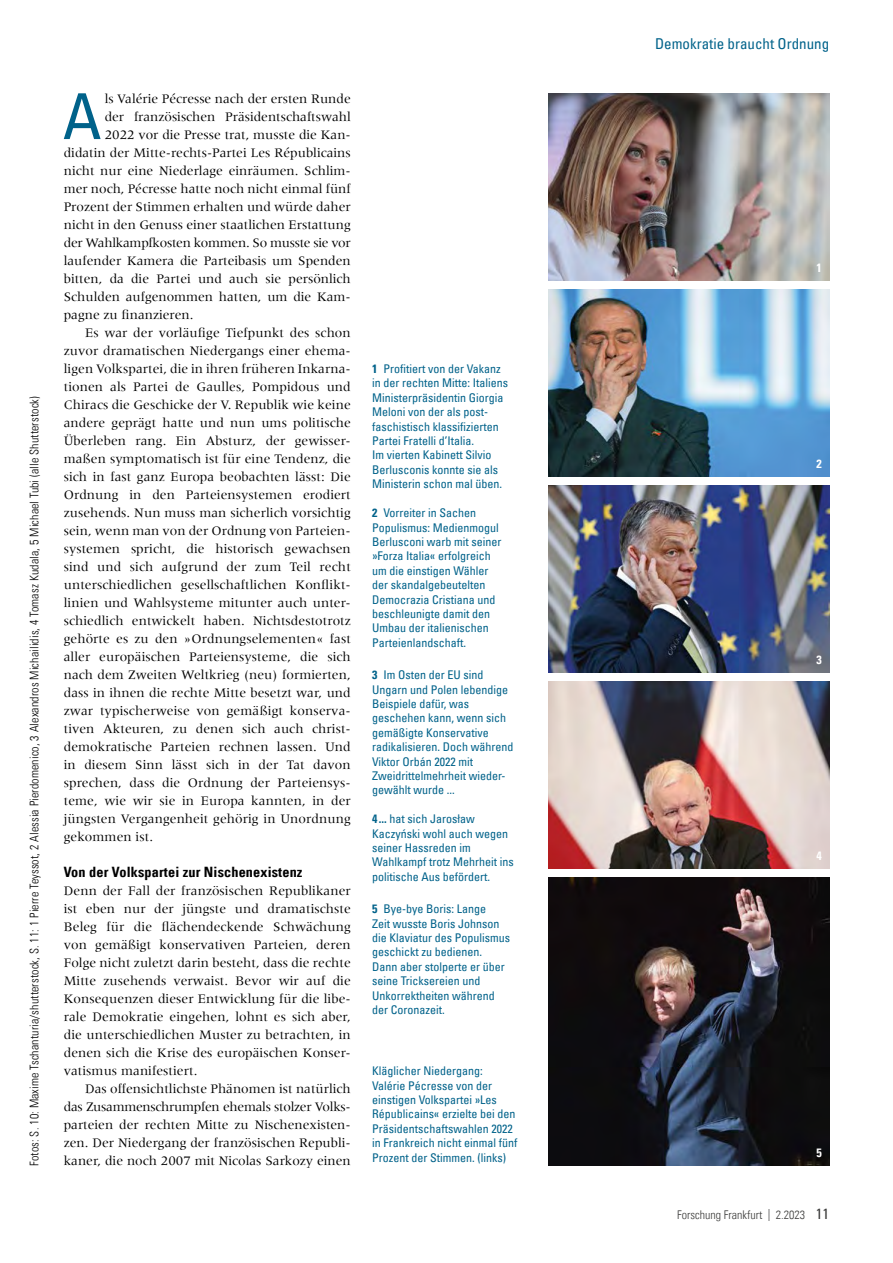
<style>
.page{position:relative;width:893px;height:1263px;background:#fff}
.page>*{position:absolute;margin:0;border:0;box-sizing:border-box;transform-origin:0 0}
.t1{font:condensed 63.3px "Univers Com 57";color:#00628a}
.t2{font:condensed 15px "Univers Com 57";color:#00628a}
.t3{font:14.25px "Univers Com 67 Bold Cond";letter-spacing:.01em;color:#000}
.t4{font:13.5px/18px "Meridien";letter-spacing:.005em;color:#000;text-align:justify}
.t5{font:13.5px "Meridien";letter-spacing:-.02em;color:#000}
.t6{font:condensed 12px/14.4px "Univers Com 57";color:#00628a}
.t7{font:12px "Univers Com 47 Light Cond";letter-spacing:.01em;color:#000}
.t8{font:12px "Univers Com 47 Light Cond";color:#3c3c3b}
.t9{font:12px "Univers Com 67 Bold Cond";color:#fff}
.s1{font-family:"Univers Com 67 Bold Cond";font-stretch:normal}
.s2{font-family:"Univers Com 57";font-stretch:condensed;font-size:15px}
</style>
<div class="page">
<img style="left:549px;top:877px;width:280px;height:288px">
<img style="left:549px;top:289px;width:280px;height:188px">
<img style="left:549px;top:94px;width:280px;height:187px">
<img style="left:549px;top:681px;width:280px;height:187px">
<img style="left:549px;top:485px;width:280px;height:187px">
<p class="t7" style="left:27px;top:1166px;width:771px;rotate:-90deg">Fotos: S. 10: Maxime Tschanturia/shutterstock, S. 11: 1 Pierre Teyssot, 2 Alessia Pierdomenico, 3 Alexandros Michailidis, 4 Tomasz Kudala, 5 Michael Tubi (alle Shutterstock)</p>
<h1 class="t1" style="left:63px;top:76px;width:40px">A</h1>
<p class="t4" style="left:105px;top:90px;width:248px">ls Valérie Pécresse nach der ersten Runde</p>
<p class="t4" style="left:105px;top:108px;width:248px">der französischen Präsidentschaftswahl</p>
<p class="t4" style="left:105px;top:126px;width:248px">2022 vor die Presse trat, musste die Kan-</p>
<p class="t4" style="left:64px;top:144px;width:288px">didatin der Mitte- rechts- Partei Les Républicains</p>
<p class="t4" style="left:64px;top:162px;width:289px">nicht nur eine Niederlage einräumen. Schlim-</p>
<p class="t4" style="left:64px;top:180px;width:288px">mer noch, Pécresse hatte noch nicht einmal fünf</p>
<p class="t4" style="left:64px;top:198px;width:289px">Prozent der Stimmen erhalten und würde daher</p>
<p class="t4" style="left:64px;top:216px;width:289px">nicht in den Genuss einer staatlichen Erstattung</p>
<p class="t5" style="left:64px;top:235px;width:288px">der Wahlkampfkosten kommen. So musste sie vor</p>
<p class="t4" style="left:64px;top:252px;width:289px">laufender Kamera die Parteibasis um Spenden</p>
<p class="t4" style="left:64px;top:270px;width:289px">bitten, da die Partei und auch sie persönlich</p>
<p class="t4" style="left:64px;top:288px;width:289px">Schulden aufgenommen hatten, um die Kam-</p>
<p class="t4" style="left:64px;top:306px;width:131px">pagne zu finanzieren.</p>
<p class="t4" style="left:85px;top:324px;width:267px">Es war der vorläufige Tiefpunkt des schon</p>
<p class="t4" style="left:64px;top:342px;width:289px">zuvor dramatischen Niedergangs einer ehema-</p>
<p class="t4" style="left:64px;top:360px;width:289px">ligen Volkspartei, die in ihren früheren Inkarna-</p>
<p class="t4" style="left:64px;top:378px;width:289px">tionen als Partei de Gaulles, Pompidous und</p>
<p class="t4" style="left:64px;top:396px;width:289px">Chiracs die Geschicke der V. Republik wie keine</p>
<p class="t4" style="left:64px;top:414px;width:289px">andere geprägt hatte und nun ums politische</p>
<p class="t4" style="left:64px;top:432px;width:289px">Überleben rang. Ein Absturz, der gewisser-</p>
<p class="t4" style="left:64px;top:450px;width:289px">maßen symptomatisch ist für eine Tendenz, die</p>
<p class="t4" style="left:64px;top:468px;width:289px">sich in fast ganz Europa beobachten lässt: Die</p>
<p class="t4" style="left:64px;top:486px;width:288px">Ordnung in den Parteiensystemen erodiert</p>
<p class="t4" style="left:64px;top:504px;width:289px">zusehends. Nun muss man sicherlich vorsichtig</p>
<p class="t4" style="left:64px;top:522px;width:288px">sein, wenn man von der Ordnung von Parteien-</p>
<p class="t4" style="left:64px;top:540px;width:289px">systemen spricht, die historisch gewachsen</p>
<p class="t4" style="left:64px;top:558px;width:289px">sind und sich aufgrund der zum Teil recht</p>
<p class="t4" style="left:64px;top:576px;width:289px">unterschiedlichen gesellschaftlichen Konflikt-</p>
<p class="t4" style="left:64px;top:594px;width:289px">linien und Wahlsysteme mitunter auch unter-</p>
<p class="t4" style="left:64px;top:612px;width:289px">schiedlich entwickelt haben. Nichtsdestotrotz</p>
<p class="t4" style="left:64px;top:630px;width:289px">gehörte es zu den »Ordnungselementen« fast</p>
<p class="t4" style="left:64px;top:648px;width:289px">aller europäischen Parteiensysteme, die sich</p>
<p class="t4" style="left:64px;top:666px;width:288px">nach dem Zweiten Weltkrieg (neu) formierten,</p>
<p class="t4" style="left:64px;top:684px;width:289px">dass in ihnen die rechte Mitte besetzt war, und</p>
<p class="t4" style="left:64px;top:701px;width:289px">zwar typischerweise von gemäßigt konserva-</p>
<p class="t4" style="left:64px;top:719px;width:289px">tiven Akteuren, zu denen sich auch christ-</p>
<p class="t4" style="left:64px;top:737px;width:289px">demokratische Parteien rechnen lassen. Und</p>
<p class="t4" style="left:64px;top:755px;width:288px">in diesem Sinn lässt sich in der Tat davon</p>
<p class="t4" style="left:64px;top:773px;width:288px">sprechen, dass die Ordnung der Parteiensys-</p>
<p class="t4" style="left:64px;top:791px;width:289px">teme, wie wir sie in Europa kannten, in der</p>
<p class="t4" style="left:64px;top:809px;width:288px">jüngsten Vergangenheit gehörig in Unordnung</p>
<p class="t4" style="left:64px;top:827px;width:91px">gekommen ist.</p>
<p class="t3" style="left:64px;top:863px;width:240px">Von der Volkspartei zur Nischenexistenz</p>
<p class="t4" style="left:64px;top:882px;width:289px">Denn der Fall der französischen Republikaner ist eben nur der jüngste und dramatischste Beleg für die flächendeckende Schwächung von gemäßigt konservativen Parteien, deren Folge nicht zuletzt darin besteht, dass die rechte Mitte zusehends verwaist. Bevor wir auf die Konsequenzen dieser Entwicklung für die libe&shy;rale Demokratie eingehen, lohnt es sich aber, die unterschiedlichen Muster zu betrachten, in denen sich die Krise des europäischen Konser&shy;vatismus manifestiert.</p>
<p class="t4" style="left:64px;top:1080px;width:289px;text-indent:21px">Das offensichtlichste Phänomen ist natürlich das Zusammenschrumpfen ehemals stolzer Volks&shy;parteien der rechten Mitte zu Nischenexisten&shy;zen. Der Niedergang der französischen Republi&shy;kaner, die noch 2007 mit Nicolas Sarkozy einen</p>
<p class="t6" style="left:372px;top:361px;width:137px"><span class="s1">1</span> Profitiert von der Vakanz in der rechten Mitte: Italiens<br>Ministerpräsidentin Giorgia<br>Meloni von der als post&shy;faschistisch klassifizierten<br>Partei Fratelli d’Italia.<br>Im vierten Kabinett Silvio<br>Berlusconis konnte sie als<br>Ministerin schon mal üben.</p>
<p class="t6" style="left:372px;top:505px;width:131px"><span class="s1">2</span> Vorreiter in Sachen<br>Populismus: Medienmogul<br>Berlusconi warb mit seiner »Forza Italia« erfolgreich um die einstigen Wähler der skandalgebeutelten<br>Democrazia Cristiana und beschleunigte damit den<br>Umbau der italienischen<br>Parteienlandschaft.</p>
<p class="t6" style="left:372px;top:667px;width:143px"><span class="s1">3</span> Im Osten der EU sind<br>Ungarn und Polen lebendige<br>Beispiele dafür, was geschehen kann, wenn sich gemäßigte Konservative radikalisieren. Doch während<br>Viktor Orbán 2022 mit<br>Zweidrittelmehrheit wieder&shy;gewählt wurde ...</p>
<p class="t6" style="left:372px;top:811px;width:143px"><span class="s1">4 ...</span> hat sich Jarosław<br>Kaczyński wohl auch wegen seiner Hassreden im<br>Wahlkampf trotz Mehrheit ins politische Aus befördert.</p>
<p class="t6" style="left:372px;top:901px;width:139px"><span class="s1">5</span> Bye-bye Boris: Lange<br>Zeit wusste Boris Johnson die Klaviatur des Populismus geschickt zu bedienen.<br>Dann aber stolperte er über seine Tricksereien und<br>Unkorrektheiten während der Coronazeit.</p>
<p class="t6" style="left:372px;top:1063px;width:147px">Kläglicher Niedergang:<br>Valérie Pécresse von der einstigen Volkspartei »Les<br>Républicains« erzielte bei den<br>Präsidentschaftswahlen 2022 in Frankreich nicht einmal fünf<br>Prozent der Stimmen. (links)</p>
<p class="t2" style="left:655px;top:34px;width:176px">Demokratie braucht Ordnung</p>
<p class="t9" style="left:816px;top:261px;width:7px">1</p>
<p class="t9" style="left:816px;top:457px;width:7px">2</p>
<p class="t9" style="left:816px;top:652px;width:7px">3</p>
<p class="t9" style="left:816px;top:848px;width:7px">4</p>
<p class="t9" style="left:816px;top:1145px;width:7px">5</p>
<p class="t8" style="left:677px;top:1208px;width:153px">Forschung Frankfurt | 2.2023 <span class="s2">11</span></p>
</div>
